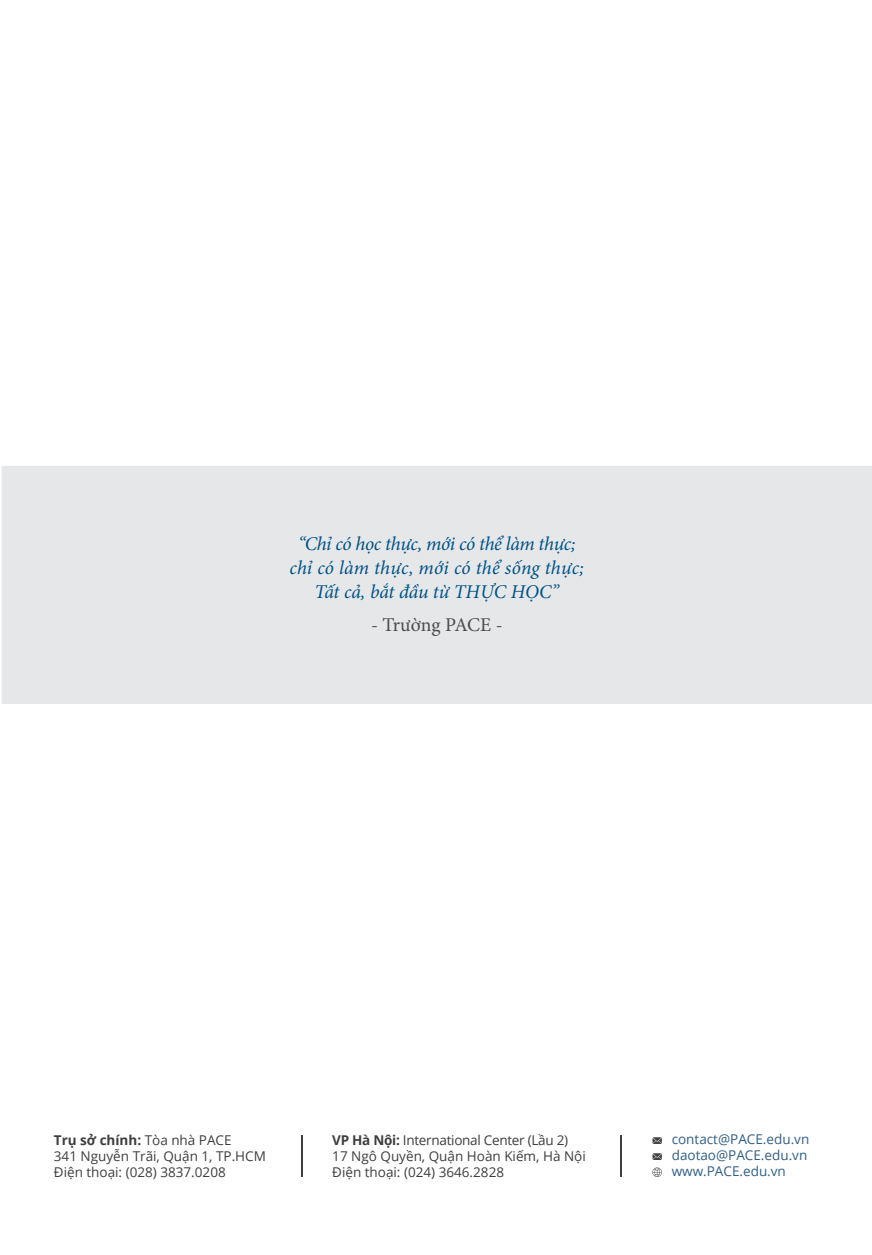
<style>
.page{position:relative;width:872px;height:1255px;background:#fff}
.page>*{position:absolute;margin:0;border:0;box-sizing:border-box;transform-origin:0 0}
.t1{font:italic 19.5px "Minion Pro";letter-spacing:-.005em;color:#005285}
.t2{font:19.5px "Minion Pro";letter-spacing:-.005em;color:#4b4c4d}
.t3{font:13.5px "Open Sans";color:#3e3e3f}
.t4{font:13.5px "Open Sans";color:#315f83}
.t5{font:13.5px "Open Sans";letter-spacing:-.02em;color:#3e3e3f}
.t6{font:700 13.5px "Open Sans";color:#3e3e3f}
.s1{font-weight:400}
.s2{font-weight:700}
</style>
<div class="page">
<div style="left:2px;top:466px;width:870px;height:238px;background:#e6e7e9"></div>
<hr style="left:301px;top:1135px;width:2px;height:41px;background:#3e3e3f">
<hr style="left:620px;top:1135px;width:1px;height:41px;background:#3e3e3f">
<svg style="left:652px;top:1137px;width:10px;height:6px"></svg>
<svg style="left:652px;top:1153px;width:10px;height:6px"></svg>
<svg style="left:652px;top:1167px;width:10px;height:9px"></svg>
<p class="t1" style="left:298px;top:530px;width:279px">“Chỉ có học thực, mới có thể làm thực;</p>
<p class="t1" style="left:289px;top:554px;width:296px">chỉ có làm thực, mới có thể sống thực;</p>
<p class="t1" style="left:315px;top:578px;width:246px">Tất cả, bắt đầu từ THỰC HỌC”</p>
<p class="t2" style="left:371px;top:611px;width:133px">- Trường PACE -</p>
<p class="t6" style="left:54px;top:1129px;width:179px">Trụ sở chính: <span class="s1">Tòa nhà PACE</span></p>
<p class="t3" style="left:54px;top:1146px;width:213px">341 Nguyễn Trãi, Quận 1, TP.HCM</p>
<p class="t3" style="left:54px;top:1162px;width:173px">Điện thoại: (028) 3837.0208</p>
<p class="t5" style="left:332px;top:1130px;width:237px"><span class="s2">VP Hà Nội:</span> International Center (Lầu 2)</p>
<p class="t3" style="left:332px;top:1146px;width:255px">17 Ngô Quyền, Quận Hoàn Kiếm, Hà Nội</p>
<p class="t3" style="left:332px;top:1162px;width:173px">Điện thoại: (024) 3646.2828</p>
<p class="t4" style="left:671px;top:1129px;width:139px">contact@PACE.edu.vn</p>
<p class="t4" style="left:671px;top:1145px;width:137px">daotao@PACE.edu.vn</p>
<p class="t4" style="left:671px;top:1162px;width:116px">www.PACE.edu.vn</p>
</div>
